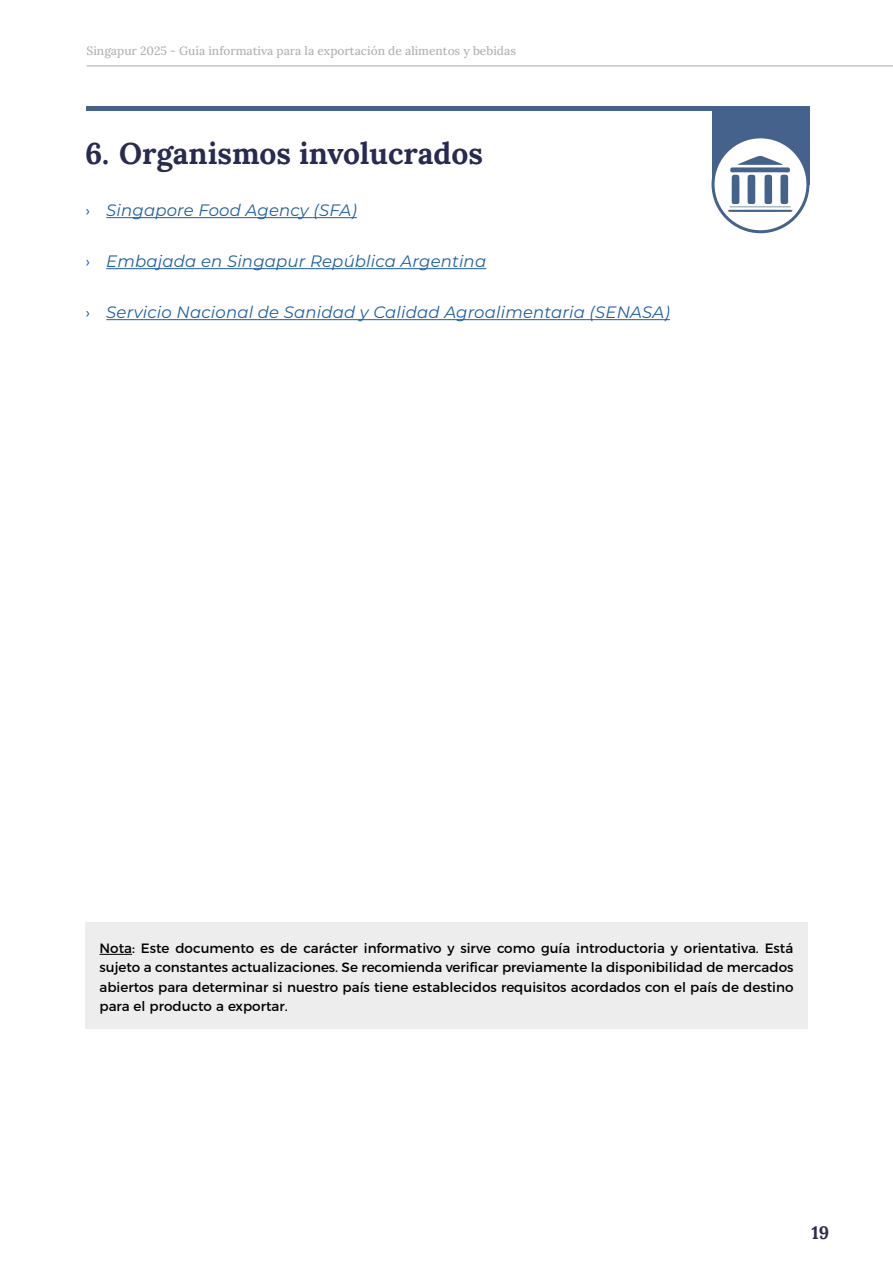
<style>
.page{position:relative;width:893px;height:1263px;background:#fff}
.page>*{position:absolute;margin:0;border:0;box-sizing:border-box;transform-origin:0 0}
.t1{font:700 30px "Lora";color:#282b4f}
.t2{font:700 18px "Lora";color:#2f2b4b}
.t3{font:italic 16.5px "Montserrat";letter-spacing:.01em;color:#1e5fa5}
.t4{font:13.5px/19.5px "Montserrat";color:#000;text-align:justify}
.t5{font:500 12px "Lora";color:#b4b1b1}
.s1{font-weight:300;font-style:normal}
</style>
<div class="page">
<hr style="left:87px;top:65px;width:805px;height:1px;background:#b4b1b1">
<hr style="left:106px;top:217px;width:251px;height:1px;background:#1e5fa5">
<hr style="left:106px;top:268px;width:380px;height:1px;background:#1e5fa5">
<hr style="left:106px;top:319px;width:564px;height:1px;background:#1e5fa5">
<div style="left:87px;top:106px;width:722px;height:5px;background:#45628d"></div>
<div style="left:712px;top:106px;width:97px;height:78px;background:#45628d"></div>
<div style="left:713px;top:137px;width:95px;height:95px;background:#fff;border-radius:50%"></div>
<div style="left:711px;top:135px;width:98px;height:98px;border:3px solid #45628d;border-radius:50%"></div>
<svg style="left:728px;top:156px;width:65px;height:56px"></svg>
<div style="left:85px;top:922px;width:723px;height:107px;background:#eeedee"></div>
<hr style="left:100px;top:954px;width:32px;height:1px;background:#000">
<p class="t5" style="left:87px;top:43px;width:431px">Singapur 2025 - Guía informativa para la exportación de alimentos y bebidas</p>
<h1 class="t1" style="left:85px;top:133px;width:399px">6. Organismos involucrados</h1>
<p class="t3" style="left:85px;top:199px;width:273px"><span class="s1">›</span> Singapore Food Agency (SFA)</p>
<p class="t3" style="left:85px;top:250px;width:403px"><span class="s1">›</span> Embajada en Singapur República Argentina</p>
<p class="t3" style="left:85px;top:301px;width:586px"><span class="s1">›</span> Servicio Nacional de Sanidad y Calidad Agroalimentaria (SENASA)</p>
<p class="t4" style="left:100px;top:937px;width:695px">Nota: Este documento es de carácter informativo y sirve como guía introductoria y orientativa. Está sujeto a constantes actualizaciones. Se recomienda verificar previamente la disponibilidad de mercados abiertos para determinar si nuestro país tiene establecidos requisitos acordados con el país de destino para el producto a exportar.</p>
<h2 class="t2" style="left:811px;top:1220px;width:19px">19</h2>
</div>
